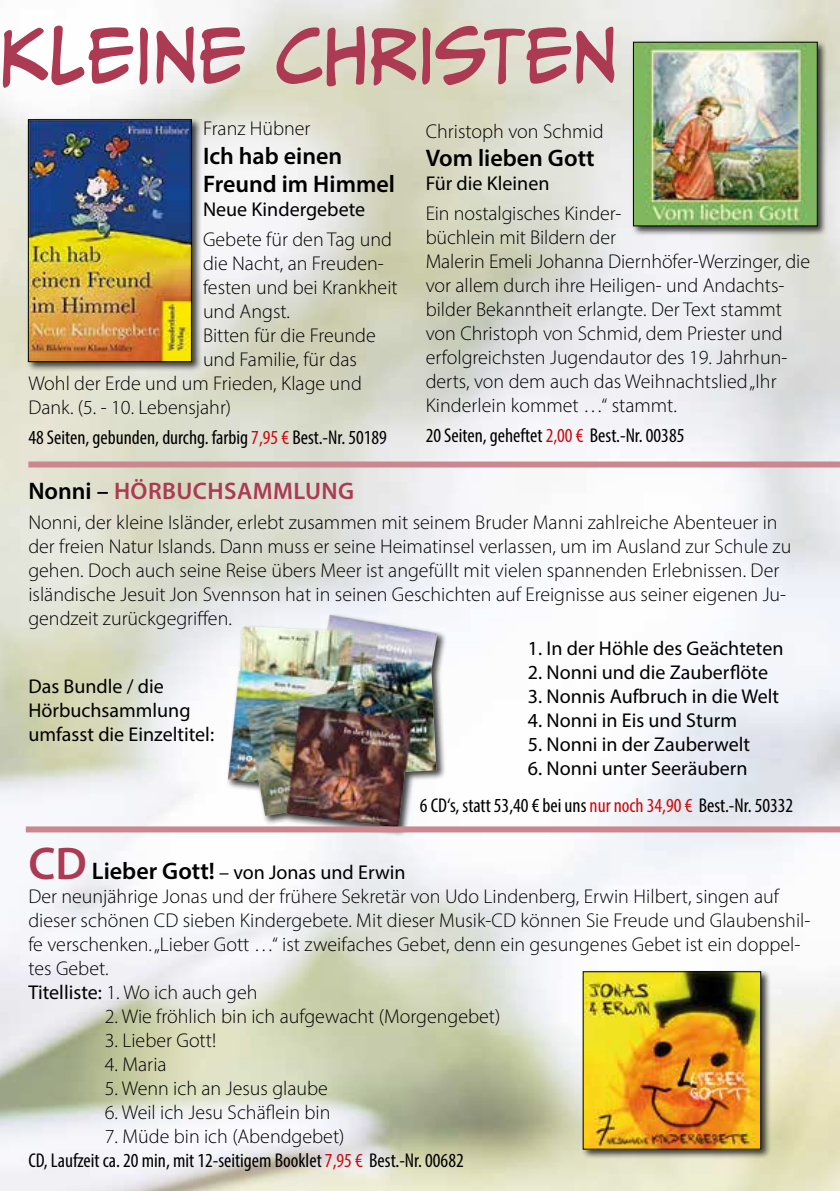
<style>
.page{position:relative;width:840px;height:1191px;background:#fff}
.page>*{position:absolute;margin:0;border:0;box-sizing:border-box;transform-origin:0 0}
.t1{font:68.4px "CC Meanwhile";color:#ab3a52}
.t2{font:600 24px/28.8px "Myriad Pro";color:#000}
.t3{font:600 24px "Myriad Pro";letter-spacing:.02em;color:#ab3a52}
.t4{font:300 20px/24px "Myriad Pro";color:#000}
.t5{font:condensed 20px/24px "Myriad Pro";color:#000}
.t6{font:20px/24px "Myriad Pro";color:#000}
.s1{color:#c90c0f}
.s2{color:#000}
.s3{font-weight:600;font-size:46px;color:#ab3a52}
.s4{font-weight:600;font-size:24px}
.s5{font-weight:400}
.s6{font-weight:300;font-stretch:normal}
</style>
<div class="page">
<div style="left:26px;top:117px;width:176px;height:255px;background:#000;opacity:.75"></div>
<img style="left:30px;top:121px;width:159px;height:239px">
<div style="left:28px;top:119px;width:163px;height:243px;border:1px solid #000"></div>
<div style="left:630px;top:40px;width:197px;height:196px;background:#000;opacity:.75"></div>
<img style="left:634px;top:44px;width:181px;height:180px">
<div style="left:632px;top:42px;width:185px;height:184px;border:1px solid #000"></div>
<div style="left:225px;top:613px;width:221px;height:224px;background:#000;opacity:.75"></div>
<img style="left:228px;top:614px;width:209px;height:212px">
<div style="left:580px;top:969px;width:190px;height:190px;background:#000;opacity:.75"></div>
<img style="left:584px;top:973px;width:174px;height:174px">
<div style="left:582px;top:971px;width:178px;height:178px;border:1px solid #000"></div>
<div style="left:26px;top:826px;width:813px;height:6px;background:#ca878d"></div>
<div style="left:28px;top:461px;width:811px;height:6px;background:#ca878d"></div>
<h1 class="t1" style="left:-1px;top:14px;width:619px">KLEINE CHRISTEN</h1>
<p class="t4" style="left:203px;top:116px;width:109px">Franz Hübner</p>
<p class="t2" style="left:203px;top:140px;width:193px">Ich hab einen<br>Freund im Himmel</p>
<p class="t6" style="left:203px;top:197px;width:164px">Neue Kindergebete</p>
<p class="t4" style="left:203px;top:227px;width:190px">Gebete für den Tag und</p>
<p class="t4" style="left:203px;top:251px;width:182px">die Nacht, an Freuden-</p>
<p class="t4" style="left:203px;top:275px;width:196px">festen und bei Krankheit</p>
<p class="t4" style="left:203px;top:299px;width:89px">und Angst.</p>
<p class="t4" style="left:203px;top:323px;width:174px">Bitten für die Freunde</p>
<p class="t4" style="left:203px;top:347px;width:155px">und Familie, für das</p>
<p class="t4" style="left:28px;top:371px;width:335px">Wohl der Erde und um Frieden, Klage und</p>
<p class="t4" style="left:28px;top:395px;width:204px">Dank. (5. - 10. Lebensjahr)</p>
<p class="t5" style="left:28px;top:425px;width:360px">48 Seiten, gebunden, durchg. farbig <span class="s1">7,95 €</span> Best.-Nr. 50189</p>
<p class="t4" style="left:425px;top:119px;width:179px">Christoph von Schmid</p>
<p class="t2" style="left:425px;top:143px;width:170px">Vom lieben Gott</p>
<p class="t6" style="left:425px;top:171px;width:125px">Für die Kleinen</p>
<p class="t4" style="left:425px;top:201px;width:386px">Ein nostalgisches Kinder-<br>büchlein mit Bildern der<br>Malerin Emeli Johanna Diernhöfer-Werzinger, die vor allem durch ihre Heiligen- und Andachts&shy;bilder Bekanntheit erlangte. Der Text stammt von Christoph von Schmid, dem Priester und erfolgreichsten Jugendautor des 19. Jahrhun&shy;derts, von dem auch das Weihnachtslied „Ihr Kinderlein kommet …“ stammt.</p>
<p class="t5" style="left:425px;top:423px;width:260px">20 Seiten, geheftet <span class="s1">2,00 €</span> Best.-Nr. 00385</p>
<p class="t3" style="left:28px;top:476px;width:327px"><span class="s2">Nonni –</span> HÖRBUCHSAMMLUNG</p>
<p class="t4" style="left:28px;top:510px;width:764px">Nonni, der kleine Isländer, erlebt zusammen mit seinem Bruder Manni zahlreiche Abenteuer in der freien Natur Islands. Dann muss er seine Heimatinsel verlassen, um im Ausland zur Schule zu gehen. Doch auch seine Reise übers Meer ist angefüllt mit vielen spannenden Erlebnissen. Der isländische Jesuit Jon Svennson hat in seinen Geschichten auf Ereignisse aus seiner eigenen Ju&shy;gendzeit zurückgegriffen.</p>
<p class="t6" style="left:527px;top:635px;width:257px">1. In der Höhle des Geächteten</p>
<p class="t6" style="left:527px;top:659px;width:241px">2. Nonni und die Zauberflöte</p>
<p class="t6" style="left:527px;top:683px;width:253px">3. Nonnis Aufbruch in die Welt</p>
<p class="t6" style="left:527px;top:707px;width:210px">4. Nonni in Eis und Sturm</p>
<p class="t6" style="left:527px;top:731px;width:224px">5. Nonni in der Zauberwelt</p>
<p class="t6" style="left:527px;top:755px;width:221px">6. Nonni unter Seeräubern</p>
<p class="t6" style="left:28px;top:673px;width:187px">Das Bundle / die<br>Hörbuchsammlung umfasst die Einzeltitel:</p>
<p class="t5" style="left:420px;top:793px;width:374px">6 CD‘s, statt 53,40 € bei uns <span class="s1">nur noch 34,90 €</span> Best.-Nr. 50332</p>
<p class="t4" style="left:28px;top:860px;width:783px"><span class="s3">CD</span> <span class="s4">Lieber Gott!</span> <span class="s5">– von Jonas und Erwin<br></span>Der neunjährige Jonas und der frühere Sekretär von Udo Lindenberg, Erwin Hilbert, singen auf dieser schönen CD sieben Kindergebete. Mit dieser Musik-CD können Sie Freude und Glaubenshil&shy;fe verschenken. „Lieber Gott …“ ist zweifaches Gebet, denn ein gesungenes Gebet ist ein doppel&shy;tes Gebet.<br><span class="s5">Titelliste:</span> 1. Wo ich auch geh</p>
<p class="t4" style="left:105px;top:1004px;width:397px">2. Wie fröhlich bin ich aufgewacht (Morgengebet)</p>
<p class="t4" style="left:105px;top:1028px;width:113px">3. Lieber Gott!</p>
<p class="t4" style="left:105px;top:1052px;width:63px">4. Maria</p>
<p class="t4" style="left:105px;top:1076px;width:224px">5. Wenn ich an Jesus glaube</p>
<p class="t4" style="left:105px;top:1100px;width:227px">6. Weil ich Jesu Schäflein bin</p>
<p class="t5" style="left:28px;top:1124px;width:436px;text-indent:76px"><span class="s6">7. Müde bin ich (Abendgebet)<br></span>CD, Laufzeit ca. 20 min, mit 12-seitigem Booklet <span class="s1">7,95 €</span> Best.-Nr. 00682</p>
</div>
